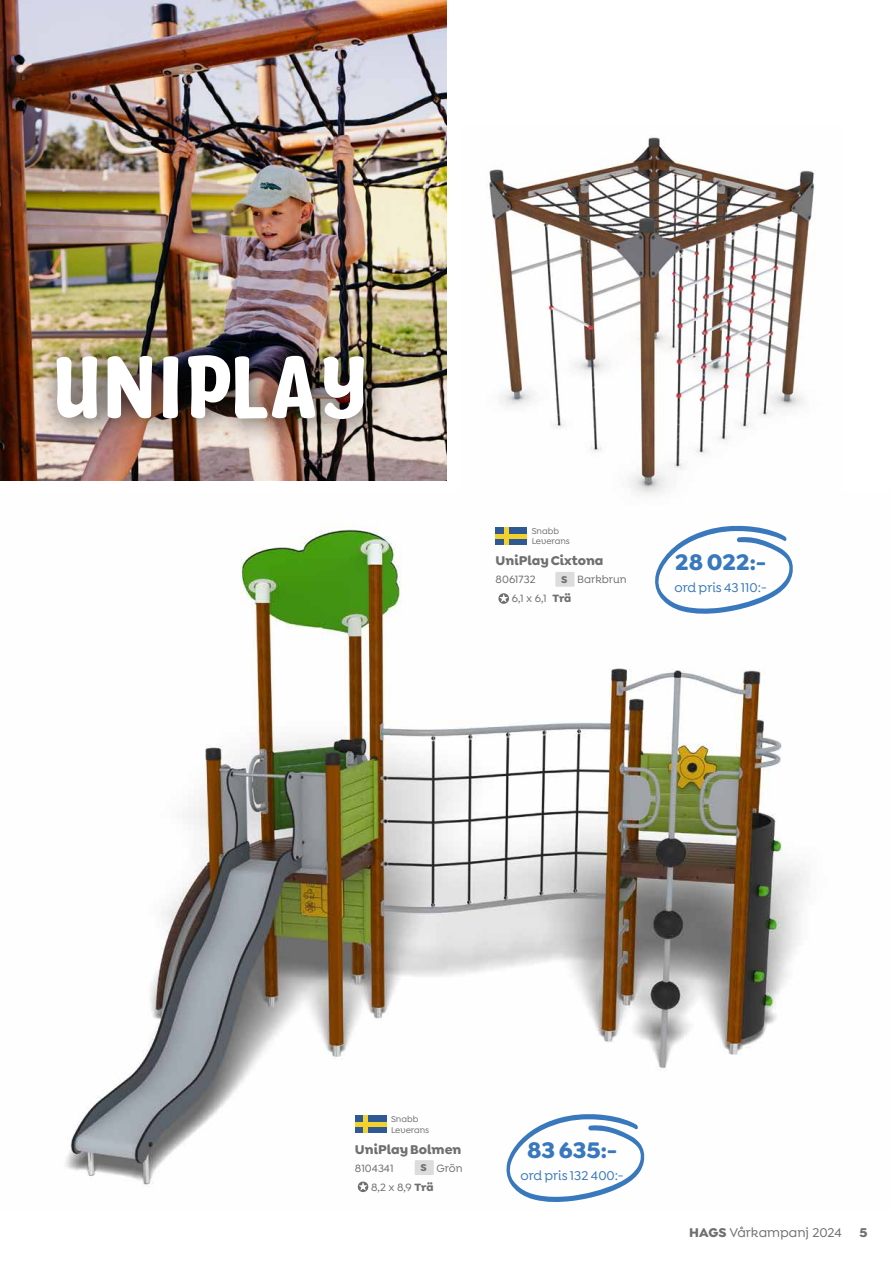
<style>
.page{position:relative;width:893px;height:1263px;background:#fff}
.page>*{position:absolute;margin:0;border:0;box-sizing:border-box;transform-origin:0 0}
.t1{font:93px "Owl Cute";color:#fff}
.t2{font:700 24px "Goldplay Alt";color:#3978bc}
.t3{font:500 13.5px "Goldplay Alt";color:#3978bc}
.t4{font:700 13.5px "Goldplay Alt";color:#706f6f}
.t5{font:500 13.5px "Goldplay Alt";color:#706f6f}
.t6{font:500 11.25px/19px "Goldplay Alt";color:#706f6f}
.t7{font:500 9px/10.8px "Goldplay Alt";color:#706f6f}
.s1{font-weight:700;font-size:10.5px}
.s2{font-weight:700}
.s3{font-size:21px}
</style>
<div class="page">
<img style="left:0;top:0;width:446px;height:480px">
<img style="left:65px;top:526px;width:743px;height:667px">
<img style="left:459px;top:137px;width:356px;height:392px">
<svg style="left:654px;top:525px;width:140px;height:89px"></svg>
<div style="left:555px;top:572px;width:19px;height:15px;background:#dcdcdc"></div>
<svg style="left:498px;top:593px;width:11px;height:11px"></svg>
<div style="left:496px;top:527px;width:31px;height:18px;background:#2e5994"></div>
<hr style="left:504px;top:527px;width:4px;height:18px;background:#f2d12e">
<hr style="left:496px;top:534px;width:31px;height:4px;background:#f2d12e">
<svg style="left:506px;top:1113px;width:139px;height:89px"></svg>
<div style="left:415px;top:1160px;width:19px;height:15px;background:#dcdcdc"></div>
<svg style="left:358px;top:1181px;width:10px;height:11px"></svg>
<div style="left:355px;top:1115px;width:32px;height:18px;background:#2e5994"></div>
<div style="left:363px;top:1115px;width:5px;height:18px;background:#f2d12e"></div>
<hr style="left:355px;top:1122px;width:32px;height:4px;background:#f2d12e">
<div style="left:36px;top:335px;width:354px;height:110px;background:#000;opacity:.75"></div>
<h1 class="t1" style="left:51px;top:329px;width:319px">UNIPLAY</h1>
<p class="t7" style="left:532px;top:525px;width:40px">Snabb<br>Leverans</p>
<p class="t4" style="left:496px;top:552px;width:109px">UniPlay Cixtona</p>
<p class="t6" style="left:496px;top:570px;width:42px">8061732</p>
<p class="t6" style="left:512px;top:570px;width:116px;text-indent:49px"><span class="s1">S</span> Barkbrun<br>6,1 x 6,1 <span class="s2">Trä</span></p>
<h2 class="t2" style="left:675px;top:546px;width:92px">28 022<span class="s3">:-</span></h2>
<p class="t3" style="left:675px;top:579px;width:94px">ord pris 43 110:-</p>
<p class="t7" style="left:391px;top:1113px;width:40px">Snabb<br>Leverans</p>
<p class="t4" style="left:355px;top:1140px;width:108px">UniPlay Bolmen</p>
<p class="t6" style="left:355px;top:1158px;width:40px">8104341</p>
<p class="t6" style="left:371px;top:1158px;width:93px;text-indent:49px"><span class="s1">S</span> Grön<br>8,2 x 8,9 <span class="s2">Trä</span></p>
<h2 class="t2" style="left:527px;top:1134px;width:92px">83 635<span class="s3">:-</span></h2>
<p class="t3" style="left:520px;top:1167px;width:105px">ord pris 132 400:-</p>
<p class="t5" style="left:689px;top:1225px;width:154px"><span class="s2">HAGS</span> Vårkampanj 2024</p>
<p class="t4" style="left:859px;top:1224px;width:10px">5</p>
</div>
